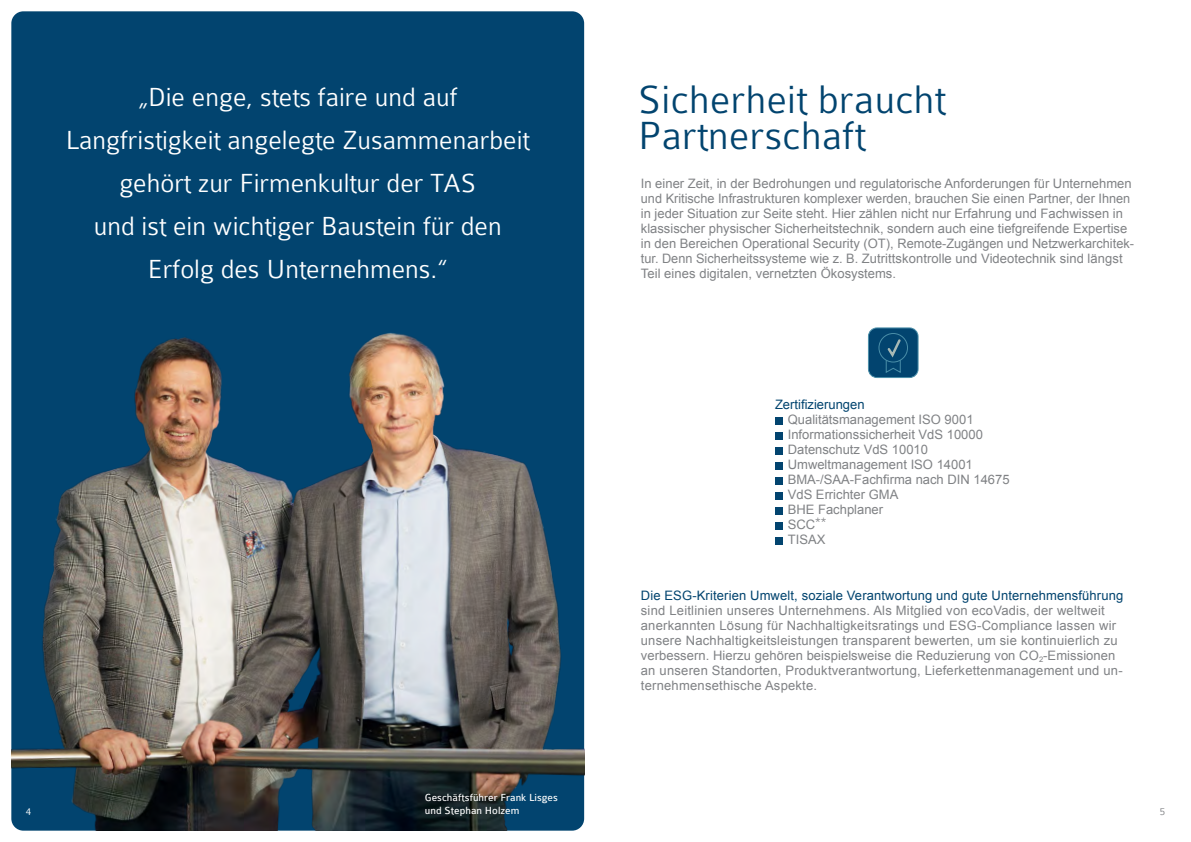
<style>
.page{position:relative;width:1191px;height:842px;background:#fff}
.page>*{position:absolute;margin:0;border:0;box-sizing:border-box;transform-origin:0 0}
.t1{font:300 42px/36px "Colaborate";letter-spacing:.01em;color:#02446f}
.t2{font:300 28px/43px "Colaborate";color:#fff;text-align:center}
.t3{font:13px/15px "Arial";color:#808285}
.t4{font:13px "Arial";letter-spacing:.01em;color:#02446f}
.t5{font:11px/13px "Colaborate";color:#fff}
.t6{font:300 11px "Colaborate";color:#fff}
.t7{font:300 11px "Colaborate";color:#808285}
.s1{font-family:"Helvetica Neue LT Pro";font-weight:300;font-size:16px}
</style>
<div class="page">
<div style="left:11px;top:11px;width:573px;height:820px;background:#02446f;border-radius:12px"></div>
<img style="left:11px;top:270px;width:573px;height:561px">
<div style="left:775px;top:417px;width:7px;height:7px;background:#02446f"></div>
<div style="left:775px;top:432px;width:7px;height:7px;background:#02446f"></div>
<div style="left:775px;top:447px;width:7px;height:7px;background:#02446f"></div>
<div style="left:775px;top:462px;width:7px;height:7px;background:#02446f"></div>
<div style="left:775px;top:477px;width:7px;height:7px;background:#02446f"></div>
<div style="left:775px;top:492px;width:7px;height:7px;background:#02446f"></div>
<div style="left:775px;top:507px;width:7px;height:7px;background:#02446f"></div>
<div style="left:775px;top:522px;width:7px;height:7px;background:#02446f"></div>
<div style="left:775px;top:537px;width:7px;height:7px;background:#02446f"></div>
<div style="left:868px;top:328px;width:50px;height:50px;background:#02446f;border-radius:9px"></div>
<div style="left:868px;top:327px;width:50px;height:51px;border:1px solid #4a8ea8;border-radius:9px"></div>
<div style="left:878px;top:333px;width:30px;height:29px;border:1px solid #4a8ea8;border-radius:50%"></div>
<svg style="left:885px;top:337px;width:17px;height:36px"></svg>
<h2 class="t2" style="left:66px;top:75px;width:465px">„Die enge, stets faire und auf Langfristigkeit angelegte Zusammenarbeit gehört zur Firmenkultur der TAS<br>und ist ein wichtiger Baustein für den Erfolg des Unternehmens.“</h2>
<h1 class="t1" style="left:638px;top:81px;width:309px">Sicherheit braucht<br>Partnerschaft</h1>
<p class="t3" style="left:641px;top:176px;width:495px">In einer Zeit, in der Bedrohungen und regulatorische Anforderungen für Unternehmen und Kritische Infrastrukturen komplexer werden, brauchen Sie einen Partner, der Ihnen in jeder Situation zur Seite steht. Hier zählen nicht nur Erfahrung und Fachwissen in klassischer physischer Sicherheitstechnik, sondern auch eine tiefgreifende Expertise in den Bereichen Operational Security (OT), Remote-Zugängen und Netzwerkarchitek&shy;tur. Denn Sicherheitssysteme wie z. B. Zutrittskontrolle und Videotechnik sind längst Teil eines digitalen, vernetzten Ökosystems.</p>
<p class="t4" style="left:775px;top:396px;width:91px">Zertifizierungen</p>
<p class="t3" style="left:787px;top:412px;width:223px">Qualitätsmanagement ISO 9001<br>Informationssicherheit VdS 10000<br>Datenschutz VdS 10010<br>Umweltmanagement ISO 14001<br>BMA-/SAA-Fachfirma nach DIN 14675<br>VdS Errichter GMA<br>BHE Fachplaner<br>SCC<span class="s1">**<br></span>TISAX</p>
<p class="t4" style="left:641px;top:587px;width:484px">Die ESG-Kriterien Umwelt, soziale Verantwortung und gute Unternehmensführung</p>
<p class="t3" style="left:641px;top:603px;width:483px">sind Leitlinien unseres Unternehmens. Als Mitglied von ecoVadis, der weltweit anerkannten Lösung für Nachhaltigkeitsratings und ESG-Compliance lassen wir unsere Nachhaltigkeitsleistungen transparent bewerten, um sie kontinuierlich zu verbessern. Hierzu gehören beispielsweise die Reduzierung von CO<sub>2</sub>-Emissionen an unseren Standorten, Produktverantwortung, Lieferkettenmanagement und un&shy;ternehmensethische Aspekte.</p>
<p class="t5" style="left:425px;top:791px;width:134px">Geschäftsführer Frank Lisges und Stephan Holzem</p>
<p class="t6" style="left:26px;top:806px;width:7px">4</p>
<p class="t7" style="left:1159px;top:806px;width:7px">5</p>
</div>
